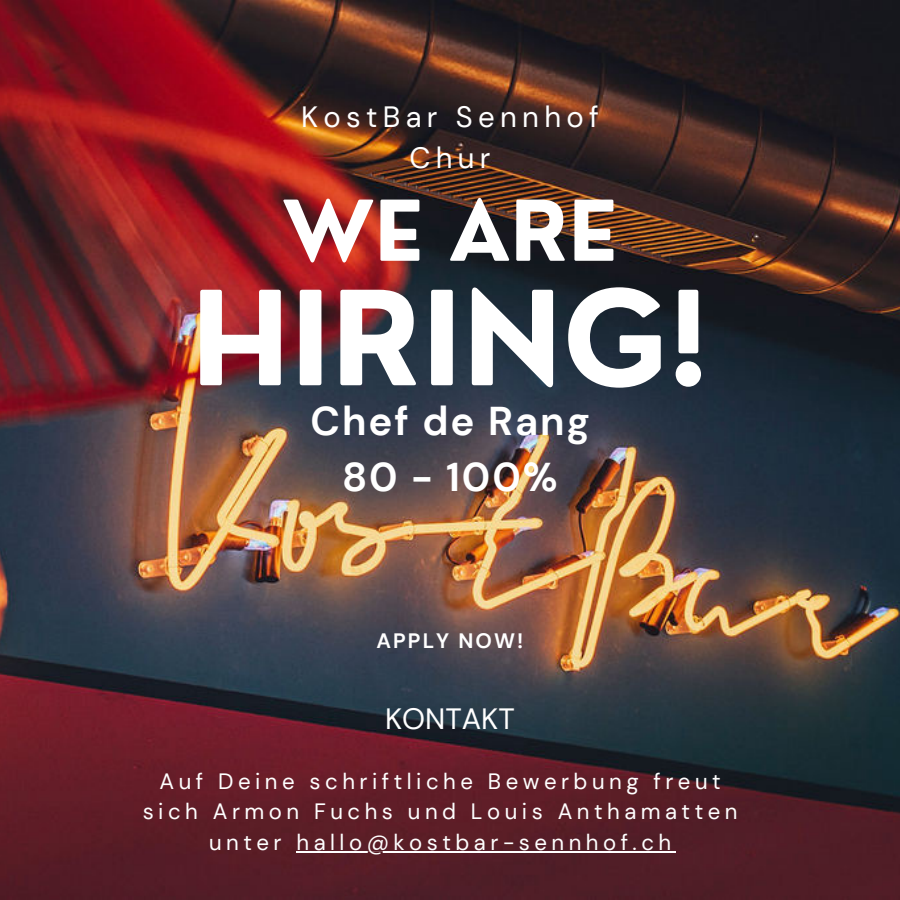
<style>
.page{position:relative;width:900px;height:900px;background:#fff}
.page>*{position:absolute;margin:0;border:0;box-sizing:border-box;transform-origin:0 0}
.t1{font:700 127.4px "Nourd";color:#fff}
.t2{font:700 81.6px "Nourd";color:#fff}
.t3{font:700 40.1px "DM Sans";letter-spacing:.05em;color:#fff}
.t4{font:29.3px/40.6px "DM Sans";letter-spacing:.18em;color:#fff;text-align:center}
.t5{font:29.3px "DM Sans";color:#fff}
.t6{font:22.2px/30.8px "DM Sans";letter-spacing:.205em;color:#fff;text-align:center}
.t7{font:700 20.8px "DM Sans";letter-spacing:.1em;color:#fff}
</style>
<div class="page">
<img style="left:0;top:0;width:900px;height:900px">
<svg style="left:323px;top:614px;width:254px;height:57px;background:#5e4d4d"></svg>
<hr style="left:297px;top:852px;width:379px;height:1px;background:#fff">
<p class="t4" style="left:301px;top:97px;width:299px">KostBar Sennhof<br>Chur</p>
<p class="t2" style="left:282px;top:179px;width:337px">WE ARE</p>
<p class="t1" style="left:191px;top:258px;width:520px">HIRING!</p>
<p class="t3" style="left:310px;top:395px;width:281px">Chef de Rang</p>
<p class="t3" style="left:342px;top:451px;width:217px">80 - 100%</p>
<p class="t7" style="left:376px;top:628px;width:149px">APPLY NOW!</p>
<p class="t5" style="left:385px;top:700px;width:131px">KONTAKT</p>
<p class="t6" style="left:143px;top:766px;width:596px">Auf Deine schriftliche Bewerbung freut sich Armon Fuchs und Louis Anthamatten unter hallo@kostbar-sennhof.ch</p>
</div>
